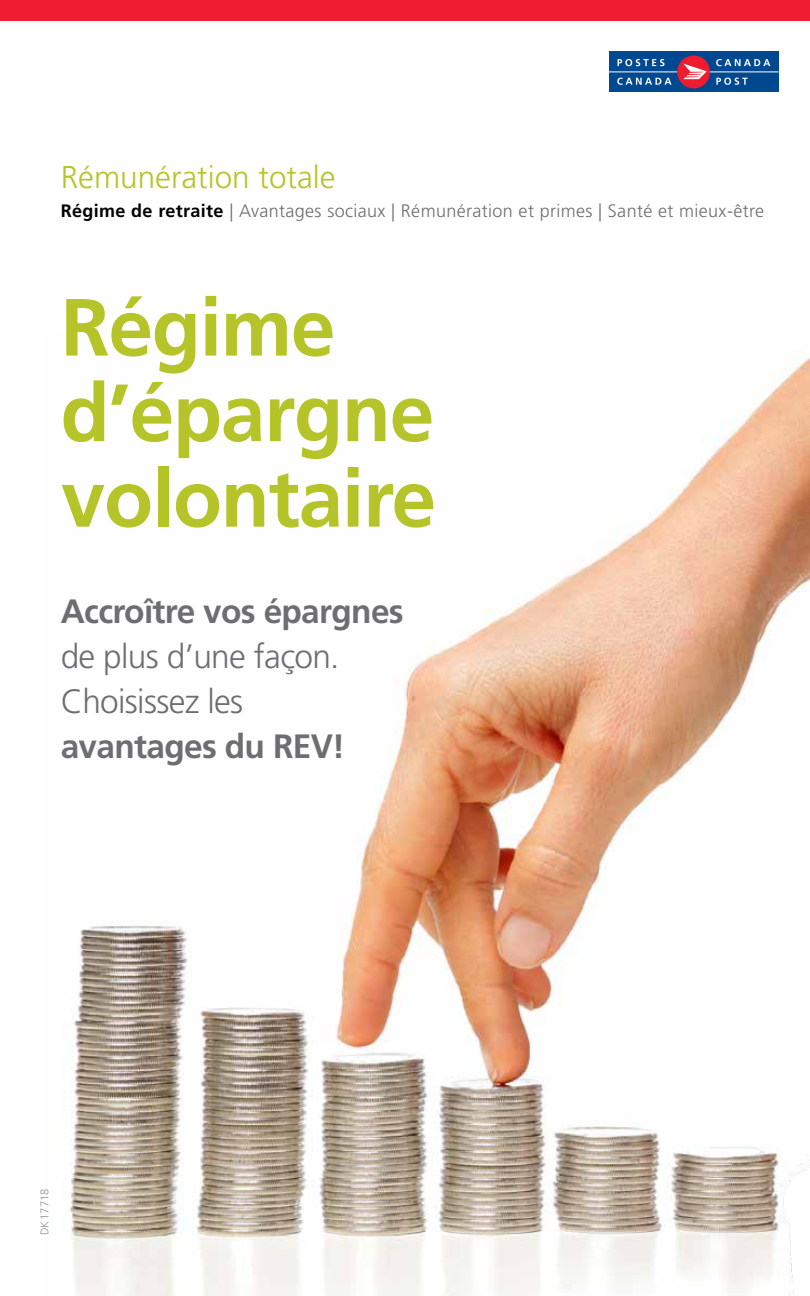
<style>
.page{position:relative;width:810px;height:1296px;background:#fff}
.page>*{position:absolute;margin:0;border:0;box-sizing:border-box;transform-origin:0 0}
.t1{font:700 81px/85.5px "Frutiger LT Std";letter-spacing:-.015em;color:#b5c428}
.t2{font:700 33.75px "Frutiger";letter-spacing:-.02em;color:#6d6e71}
.t3{font:300 33.75px/45px "Frutiger LT Std";letter-spacing:-.02em;color:#6d6e71}
.t4{font:300 31.5px "Frutiger";color:#b5c428}
.t5{font:300 18px "Frutiger";letter-spacing:.02em;color:#6d6e71}
.t6{font:300 11.25px "Frutiger";letter-spacing:.02em;color:#939598}
.s1{font-weight:700;color:#000}
</style>
<div class="page">
<img style="left:69px;top:356px;width:741px;height:940px">
<div style="left:0;top:0;width:810px;height:20px;background:#ed1c2e"></div>
<div style="left:609px;top:52px;width:169px;height:40px;background:#004990"></div>
<svg style="left:677px;top:55px;width:33px;height:33px"></svg>
<svg style="left:609px;top:59px;width:68px;height:13px"></svg>
<svg style="left:617px;top:78px;width:55px;height:7px"></svg>
<svg style="left:683px;top:59px;width:95px;height:26px"></svg>
<h3 class="t4" style="left:61px;top:160px;width:276px">Rémunération totale</h3>
<p class="t5" style="left:61px;top:200px;width:705px"><span class="s1">Régime de retraite</span> | Avantages sociaux | Rémunération et primes | Santé et mieux-être</p>
<h1 class="t1" style="left:61px;top:285px;width:377px">Régime d’épargne volontaire</h1>
<h2 class="t2" style="left:61px;top:591px;width:345px">Accroître vos épargnes</h2>
<h2 class="t3" style="left:61px;top:634px;width:280px">de plus d’une façon.<br>Choisissez les</h2>
<h2 class="t2" style="left:61px;top:726px;width:286px">avantages du REV!</h2>
<p class="t6" style="left:38px;top:1235px;width:49px;rotate:-90deg">DK17718</p>
</div>
